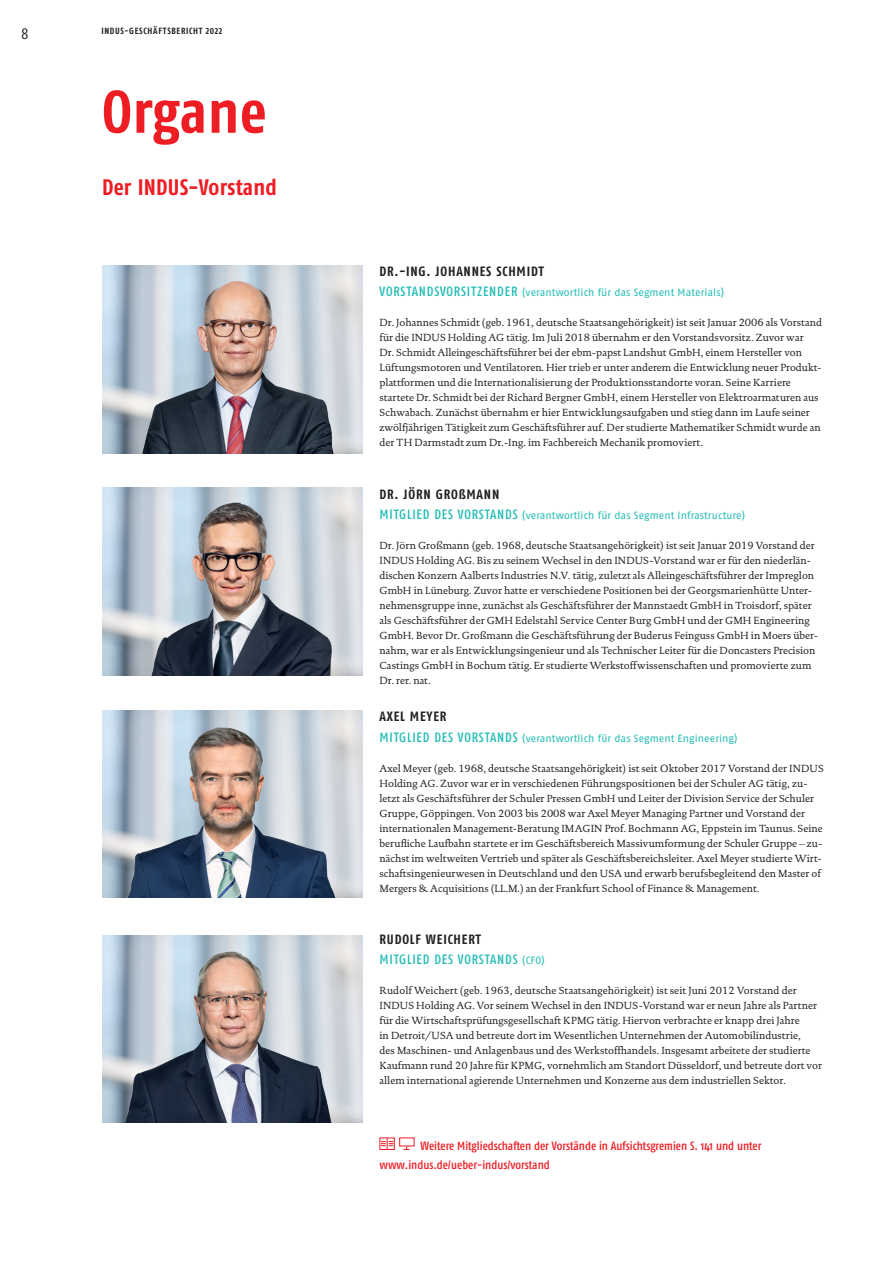
<style>
.page{position:relative;width:893px;height:1263px;background:#fff}
.page>*{position:absolute;margin:0;border:0;box-sizing:border-box;transform-origin:0 0}
.t1{font:700 condensed 60px "Fago Pro";letter-spacing:.01em;color:#ee1d23}
.t2{font:700 condensed 22.5px "Fago Pro";letter-spacing:.01em;color:#ee1d23}
.t3{font:condensed 15px "Fago Pro";color:#231f20}
.t4{font:700 condensed 13.5px "Fago Pro";letter-spacing:.06em;color:#231f20}
.t5{font:500 condensed 13.5px/20.2px "Fago Pro";letter-spacing:.06em;color:#22bcb5}
.t6{font:500 condensed 12px/19.5px "Fago Pro";color:#ee1d23}
.t7{font:10.5px/15px "DTL Documenta TOT";color:#231f20}
.t8{font:10.5px "Fago Pro";letter-spacing:.005em;color:#22bcb5}
.t9{font:700 condensed 9px "Fago Pro";letter-spacing:.075em;color:#231f20}
.s1{font-weight:500;font-stretch:condensed;font-size:13.5px}
.s2{font-weight:700;color:#231f20}
.s3{font-weight:400;font-stretch:normal;font-size:10.5px}
</style>
<div class="page">
<img style="left:102px;top:935px;width:260px;height:188px">
<img style="left:102px;top:710px;width:260px;height:188px">
<img style="left:102px;top:488px;width:260px;height:188px">
<img style="left:102px;top:266px;width:260px;height:187px">
<div style="left:379px;top:1137px;width:16px;height:13px;border:1px solid #ee1d23"></div>
<svg style="left:381px;top:1138px;width:12px;height:11px"></svg>
<svg style="left:403px;top:1146px;width:7px;height:4px"></svg>
<h3 class="t3" style="left:21px;top:25px;width:9px">8</h3>
<p class="t9" style="left:101px;top:25px;width:122px">INDUS-GESCHÄFTSBERICHT 2022</p>
<h1 class="t1" style="left:102px;top:76px;width:166px">Organe</h1>
<h2 class="t2" style="left:102px;top:173px;width:176px">Der INDUS-Vorstand</h2>
<p class="t4" style="left:380px;top:263px;width:166px">DR.-ING. JOHANNES SCHMIDT</p>
<p class="t8" style="left:380px;top:286px;width:346px"><span class="s1">VORSTANDSVORSITZENDER</span> (verantwortlich für das Segment Materials)</p>
<p class="t7" style="left:379px;top:315px;width:444px">Dr. Johannes Schmidt (geb. 1961, deutsche Staatsangehörigkeit) ist seit Januar 2006 als Vorstand für die INDUS Holding AG tätig. Im Juli 2018 übernahm er den Vorstandsvorsitz. Zuvor war<br>Dr. Schmidt Alleingeschäftsführer bei der ebm-papst Landshut GmbH, einem Hersteller von Lüftungsmotoren und Ventilatoren. Hier trieb er unter anderem die Entwicklung neuer Produkt&shy;plattformen und die Internationalisierung der Produktionsstandorte voran. Seine Karriere startete Dr. Schmidt bei der Richard Bergner GmbH, einem Hersteller von Elektroarmaturen aus Schwabach. Zunächst übernahm er hier Entwicklungsaufgaben und stieg dann im Laufe seiner zwölfjährigen Tätigkeit zum Geschäftsführer auf. Der studierte Mathematiker Schmidt wurde an der TH Darmstadt zum Dr.-Ing. im Fachbereich Mechanik promoviert.</p>
<p class="t4" style="left:380px;top:486px;width:121px">DR. JÖRN GROßMANN</p>
<p class="t8" style="left:380px;top:509px;width:367px"><span class="s1">MITGLIED DES VORSTANDS</span> (verantwortlich für das Segment Infrastructure)</p>
<p class="t7" style="left:379px;top:538px;width:440px">Dr. Jörn Großmann (geb. 1968, deutsche Staatsangehörigkeit) ist seit Januar 2019 Vorstand der INDUS Holding AG. Bis zu seinem Wechsel in den INDUS-Vorstand war er für den niederlän&shy;dischen Konzern Aalberts Industries N.V. tätig, zuletzt als Alleingeschäftsführer der Impreglon GmbH in Lüneburg. Zuvor hatte er verschiedene Positionen bei der Georgsmarienhütte Unter&shy;nehmensgruppe inne, zunächst als Geschäftsführer der Mannstaedt GmbH in Troisdorf, später als Geschäftsführer der GMH Edelstahl Service Center Burg GmbH und der GMH Engineering GmbH. Bevor Dr. Großmann die Geschäftsführung der Buderus Feinguss GmbH in Moers über&shy;nahm, war er als Entwicklungsingenieur und als Technischer Leiter für die Doncasters Precision Castings GmbH in Bochum tätig. Er studierte Werkstoffwissenschaften und promovierte zum Dr. rer. nat.</p>
<p class="t4" style="left:380px;top:708px;width:68px">AXEL MEYER</p>
<p class="t8" style="left:380px;top:732px;width:359px"><span class="s1">MITGLIED DES VORSTANDS</span> (verantwortlich für das Segment Engineering)</p>
<p class="t7" style="left:379px;top:760px;width:446px">Axel Meyer (geb. 1968, deutsche Staatsangehörigkeit) ist seit Oktober 2017 Vorstand der INDUS Holding AG. Zuvor war er in verschiedenen Führungspositionen bei der Schuler AG tätig, zu&shy;letzt als Geschäftsführer der Schuler Pressen GmbH und Leiter der Division Service der Schuler Gruppe, Göppingen. Von 2003 bis 2008 war Axel Meyer Managing Partner und Vorstand der internationalen Management-Beratung IMAGIN Prof. Bochmann AG, Eppstein im Taunus. Seine berufliche Laufbahn startete er im Geschäftsbereich Massivumformung der Schuler Gruppe – zu&shy;nächst im weltweiten Vertrieb und später als Geschäftsbereichsleiter. Axel Meyer studierte Wirt&shy;schaftsingenieurwesen in Deutschland und den USA und erwarb berufsbegleitend den Master of Mergers &amp; Acquisitions (LL.M.) an der Frankfurt School of Finance &amp; Management.</p>
<p class="t5" style="left:380px;top:929px;width:167px"><span class="s2">RUDOLF WEICHERT<br></span>MITGLIED DES VORSTANDS <span class="s3">(CFO)</span></p>
<p class="t7" style="left:379px;top:983px;width:444px">Rudolf Weichert (geb. 1963, deutsche Staatsangehörigkeit) ist seit Juni 2012 Vorstand der INDUS Holding AG. Vor seinem Wechsel in den INDUS-Vorstand war er neun Jahre als Partner für die Wirtschaftsprüfungsgesellschaft KPMG tätig. Hiervon verbrachte er knapp drei Jahre<br>in Detroit/USA und betreute dort im Wesentlichen Unternehmen der Automobilindustrie,<br>des Maschinen- und Anlagenbaus und des Werkstoffhandels. Insgesamt arbeitete der studierte Kaufmann rund 20 Jahre für KPMG, vornehmlich am Standort Düsseldorf, und betreute dort vor allem international agierende Unternehmen und Konzerne aus dem industriellen Sektor.</p>
<p class="t6" style="left:379px;top:1136px;width:383px;text-indent:41px">Weitere Mitgliedschaften der Vorstände in Aufsichtsgremien S. 141 und unter www.indus.de/ueber-indus/vorstand</p>
</div>
